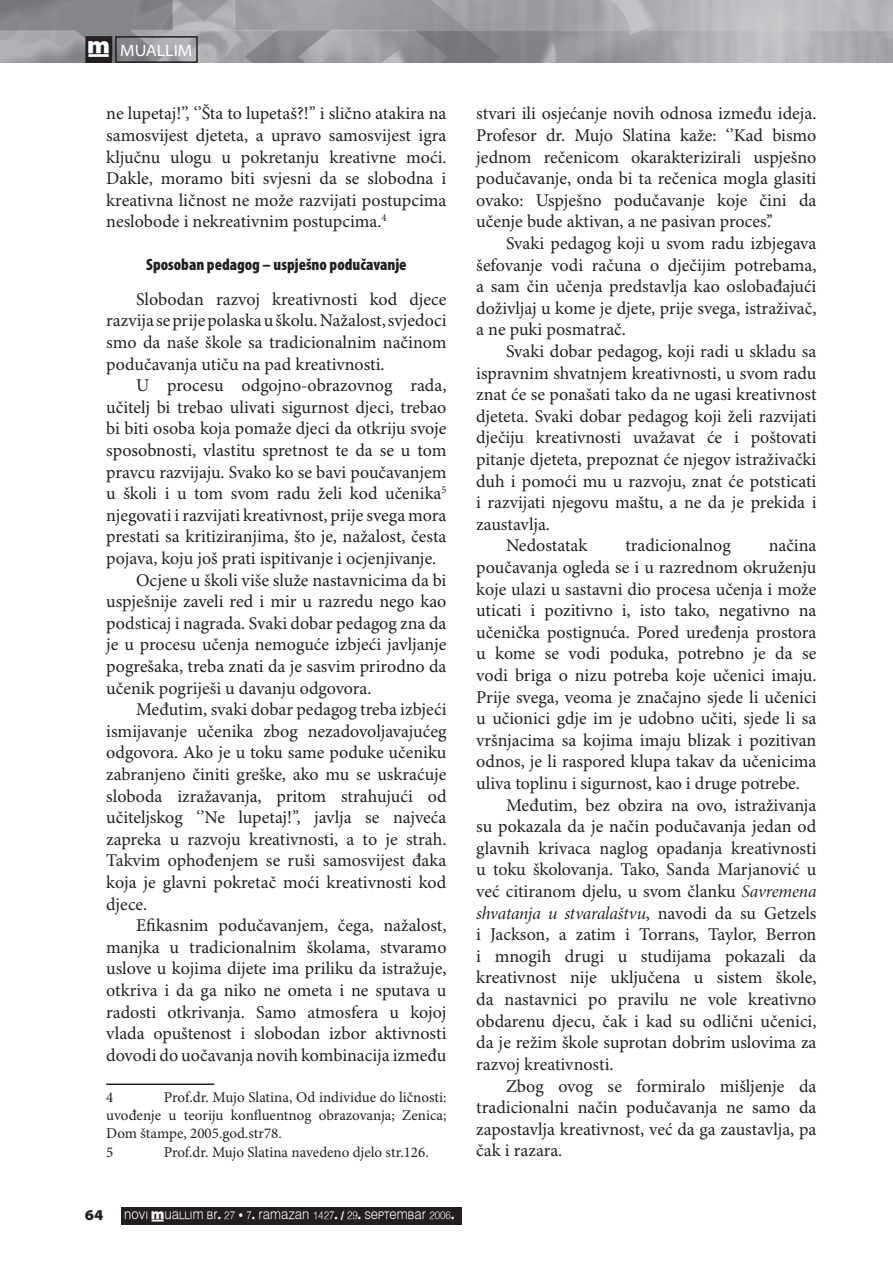
<style>
.page{position:relative;width:893px;height:1263px;background:#fff}
.page>*{position:absolute;margin:0;border:0;box-sizing:border-box;transform-origin:0 0}
.t1{font:18px/21.6px "Minion Pro";color:#231f20;text-align:justify}
.t2{font:18px "Minion Pro It Subh";letter-spacing:-.01em;color:#231f20}
.t3{font:900 condensed 16.5px "Myriad Pro";color:#231f20}
.t4{font:semi-expanded 16.5px "Myriad Pro";color:#fff}
.t5{font:15px/18px "Minion Pro";color:#231f20;text-align:justify}
.t6{font:900 semi-expanded 15px "Myriad Pro";color:#231f20}
.t7{font:10.8px "Muallim";color:#f9f9f9;scale:.91 1}
.s1{font-family:"Muallim";font-stretch:normal}
.s2{font-family:"Minion Pro It Subh"}
.s3{font-family:"Minion Pro"}
</style>
<div class="page">
<img style="left:0;top:0;width:893px;height:62px">
<div style="left:86px;top:37px;width:25px;height:25px;background:#231f20"></div>
<div style="left:85px;top:36px;width:27px;height:27px;border:2px solid #231f20"></div>
<div style="left:115px;top:36px;width:83px;height:27px;border:2px solid #231f20"></div>
<div style="left:121px;top:1206px;width:340px;height:18px;background:#231f20"></div>
<hr style="left:106px;top:1083px;width:108px;height:2px;background:#231f20">
<p class="t4" style="left:88px;top:41px;width:106px"><span class="s1">†</span> MUALLIM</p>
<p class="t1" style="left:106px;top:104px;width:342px">ne lupetaj!’’, ‘’Šta to lupetaš?!’’ i slično atakira na samosvijest djeteta, a upravo samosvijest igra ključnu ulogu u pokretanju kreativne moći.<br>Dakle, moramo biti svjesni da se slobodna i kreativna ličnost ne može razvijati postupcima neslobode i nekreativnim postupcima.</p>
<p class="t3" style="left:146px;top:254px;width:262px">Sposoban pedagog – uspješno podučavanje</p>
<p class="t1" style="left:106px;top:289px;width:342px;text-indent:30px">Slobodan razvoj kreativnosti kod djece razvija se prije polaska u školu. Nažalost, svjedoci smo da naše škole sa tradicionalnim načinom podučavanja utiču na pad kreativnosti.</p>
<p class="t1" style="left:136px;top:375px;width:312px">U procesu odgojno-obrazovnog rada,</p>
<p class="t1" style="left:106px;top:397px;width:342px">učitelj bi trebao ulivati sigurnost djeci, trebao</p>
<p class="t1" style="left:106px;top:419px;width:342px">bi biti osoba koja pomaže djeci da otkriju svoje</p>
<p class="t1" style="left:106px;top:440px;width:342px">sposobnosti, vlastitu spretnost te da se u tom</p>
<p class="t1" style="left:106px;top:462px;width:342px">pravcu razvijaju. Svako ko se bavi poučavanjem</p>
<p class="t1" style="left:106px;top:483px;width:337px">u školi i u tom svom radu želi kod učenika</p>
<p class="t1" style="left:106px;top:505px;width:342px">njegovati i razvijati kreativnost, prije svega mora</p>
<p class="t1" style="left:106px;top:527px;width:342px">prestati sa kritiziranjima, što je, nažalost, česta</p>
<p class="t1" style="left:106px;top:548px;width:332px">pojava, koju još prati ispitivanje i ocjenjivanje.</p>
<p class="t1" style="left:136px;top:570px;width:312px">Ocjene u školi više služe nastavnicima da bi</p>
<p class="t1" style="left:106px;top:591px;width:342px">uspješnije zaveli red i mir u razredu nego kao</p>
<p class="t1" style="left:106px;top:613px;width:342px">podsticaj i nagrada. Svaki dobar pedagog zna da</p>
<p class="t1" style="left:106px;top:635px;width:342px">je u procesu učenja nemoguće izbjeći javljanje</p>
<p class="t1" style="left:106px;top:656px;width:342px">pogrešaka, treba znati da je sasvim prirodno da</p>
<p class="t1" style="left:106px;top:678px;width:267px">učenik pogriješi u davanju odgovora.</p>
<p class="t1" style="left:136px;top:699px;width:312px">Međutim, svaki dobar pedagog treba izbjeći</p>
<p class="t1" style="left:106px;top:721px;width:342px">ismijavanje učenika zbog nezadovoljavajućeg</p>
<p class="t1" style="left:106px;top:743px;width:342px">odgovora. Ako je u toku same poduke učeniku</p>
<p class="t1" style="left:106px;top:764px;width:342px">zabranjeno činiti greške, ako mu se uskraćuje</p>
<p class="t1" style="left:106px;top:786px;width:342px">sloboda izražavanja, pritom strahujući od</p>
<p class="t1" style="left:106px;top:807px;width:342px">učiteljskog ‘’Ne lupetaj!’’, javlja se najveća</p>
<p class="t1" style="left:106px;top:829px;width:342px">zapreka u razvoju kreativnosti, a to je strah.</p>
<p class="t1" style="left:106px;top:851px;width:342px">Takvim ophođenjem se ruši samosvijest đaka</p>
<p class="t1" style="left:106px;top:872px;width:342px">koja je glavni pokretač moći kreativnosti kod</p>
<p class="t1" style="left:106px;top:894px;width:43px">djece.</p>
<p class="t1" style="left:136px;top:915px;width:312px">Efikasnim podučavanjem, čega, nažalost,</p>
<p class="t1" style="left:106px;top:937px;width:342px">manjka u tradicionalnim školama, stvaramo</p>
<p class="t1" style="left:106px;top:959px;width:342px">uslove u kojima dijete ima priliku da istražuje,</p>
<p class="t1" style="left:106px;top:980px;width:342px">otkriva i da ga niko ne ometa i ne sputava u</p>
<p class="t1" style="left:106px;top:1002px;width:342px">radosti otkrivanja. Samo atmosfera u kojoj</p>
<p class="t1" style="left:106px;top:1023px;width:342px">vlada opuštenost i slobodan izbor aktivnosti</p>
<p class="t1" style="left:106px;top:1045px;width:342px">dovodi do uočavanja novih kombinacija između</p>
<p class="t5" style="left:106px;top:1089px;width:342px;text-indent:58px">Prof.dr. Mujo Slatina, Od individue do ličnosti: uvođenje u teoriju konfluentnog obrazovanja; Zenica; Dom štampe, 2005.god.str78.</p>
<p class="t5" style="left:164px;top:1143px;width:267px">Prof.dr. Mujo Slatina navedeno djelo str.126.</p>
<p class="t6" style="left:85px;top:1207px;width:20px">64</p>
<p class="t7" style="left:124px;top:1208px;width:364px">NOVI †UALLIM BR. 27 • 7. RAMAZAN 1427. / 29. SEPTEMBAR 2006.</p>
<p class="t1" style="left:476px;top:104px;width:342px">stvari ili osjećanje novih odnosa između ideja.<br>Profesor dr. Mujo Slatina kaže: ‘’Kad bismo jednom rečenicom okarakterizirali uspješno podučavanje, onda bi ta rečenica mogla glasiti ovako: Uspješno podučavanje koje čini da učenje bude aktivan, a ne pasivan proces’.’</p>
<p class="t1" style="left:476px;top:233px;width:342px;text-indent:30px">Svaki pedagog koji u svom radu izbjegava šefovanje vodi računa o dječijim potrebama, a sam čin učenja predstavlja kao oslobađajući doživljaj u kome je djete, prije svega, istraživač, a ne puki posmatrač.</p>
<p class="t1" style="left:506px;top:341px;width:312px">Svaki dobar pedagog, koji radi u skladu sa</p>
<p class="t1" style="left:476px;top:363px;width:342px">ispravnim shvatnjem kreativnosti, u svom radu</p>
<p class="t1" style="left:476px;top:384px;width:342px">znat će se ponašati tako da ne ugasi kreativnost</p>
<p class="t1" style="left:476px;top:406px;width:342px">djeteta. Svaki dobar pedagog koji želi razvijati</p>
<p class="t1" style="left:476px;top:428px;width:342px">dječiju kreativnosti uvažavat će i poštovati</p>
<p class="t1" style="left:476px;top:449px;width:342px">pitanje djeteta, prepoznat će njegov istraživački</p>
<p class="t1" style="left:476px;top:471px;width:342px">duh i pomoći mu u razvoju, znat će potsticati</p>
<p class="t1" style="left:476px;top:492px;width:342px">i razvijati njegovu maštu, a ne da je prekida i</p>
<p class="t1" style="left:476px;top:514px;width:75px">zaustavlja.</p>
<p class="t1" style="left:506px;top:536px;width:83px">Nedostatak</p>
<p class="t1" style="left:625px;top:536px;width:107px">tradicionalnog</p>
<p class="t1" style="left:769px;top:536px;width:49px">načina</p>
<p class="t1" style="left:476px;top:557px;width:342px">poučavanja ogleda se i u razrednom okruženju</p>
<p class="t1" style="left:476px;top:579px;width:342px">koje ulazi u sastavni dio procesa učenja i može</p>
<p class="t1" style="left:476px;top:600px;width:342px">uticati i pozitivno i, isto tako, negativno na</p>
<p class="t1" style="left:476px;top:622px;width:342px">učenička postignuća. Pored uređenja prostora</p>
<p class="t1" style="left:476px;top:644px;width:342px">u kome se vodi poduka, potrebno je da se</p>
<p class="t1" style="left:476px;top:665px;width:342px">vodi briga o nizu potreba koje učenici imaju.</p>
<p class="t1" style="left:476px;top:687px;width:342px">Prije svega, veoma je značajno sjede li učenici</p>
<p class="t1" style="left:476px;top:708px;width:342px">u učionici gdje im je udobno učiti, sjede li sa</p>
<p class="t1" style="left:476px;top:730px;width:342px">vršnjacima sa kojima imaju blizak i pozitivan</p>
<p class="t1" style="left:476px;top:752px;width:342px">odnos, je li raspored klupa takav da učenicima</p>
<p class="t1" style="left:476px;top:773px;width:325px">uliva toplinu i sigurnost, kao i druge potrebe.</p>
<p class="t1" style="left:506px;top:795px;width:312px">Međutim, bez obzira na ovo, istraživanja</p>
<p class="t1" style="left:476px;top:816px;width:342px">su pokazala da je način podučavanja jedan od</p>
<p class="t1" style="left:476px;top:838px;width:342px">glavnih krivaca naglog opadanja kreativnosti</p>
<p class="t1" style="left:476px;top:860px;width:342px">u toku školovanja. Tako, Sanda Marjanović u</p>
<p class="t1" style="left:476px;top:881px;width:342px">već citiranom djelu, u svom članku <span class="s2">Savremena</span></p>
<p class="t2" style="left:476px;top:902px;width:342px">shvatanja u stvaralaštvu<span class="s3">, navodi da su Getzels</span></p>
<p class="t1" style="left:476px;top:924px;width:342px">i Jackson, a zatim i Torrans, Taylor, Berron i mnogih drugi u studijama pokazali da kreativnost nije uključena u sistem škole, da nastavnici po pravilu ne vole kreativno obdarenu djecu, čak i kad su odlični učenici, da je režim škole suprotan dobrim uslovima za razvoj kreativnosti.</p>
<p class="t1" style="left:476px;top:1076px;width:342px;text-indent:30px">Zbog ovog se formiralo mišljenje da tradicionalni način podučavanja ne samo da zapostavlja kreativnost, već da ga zaustavlja, pa čak i razara.</p>
</div>
